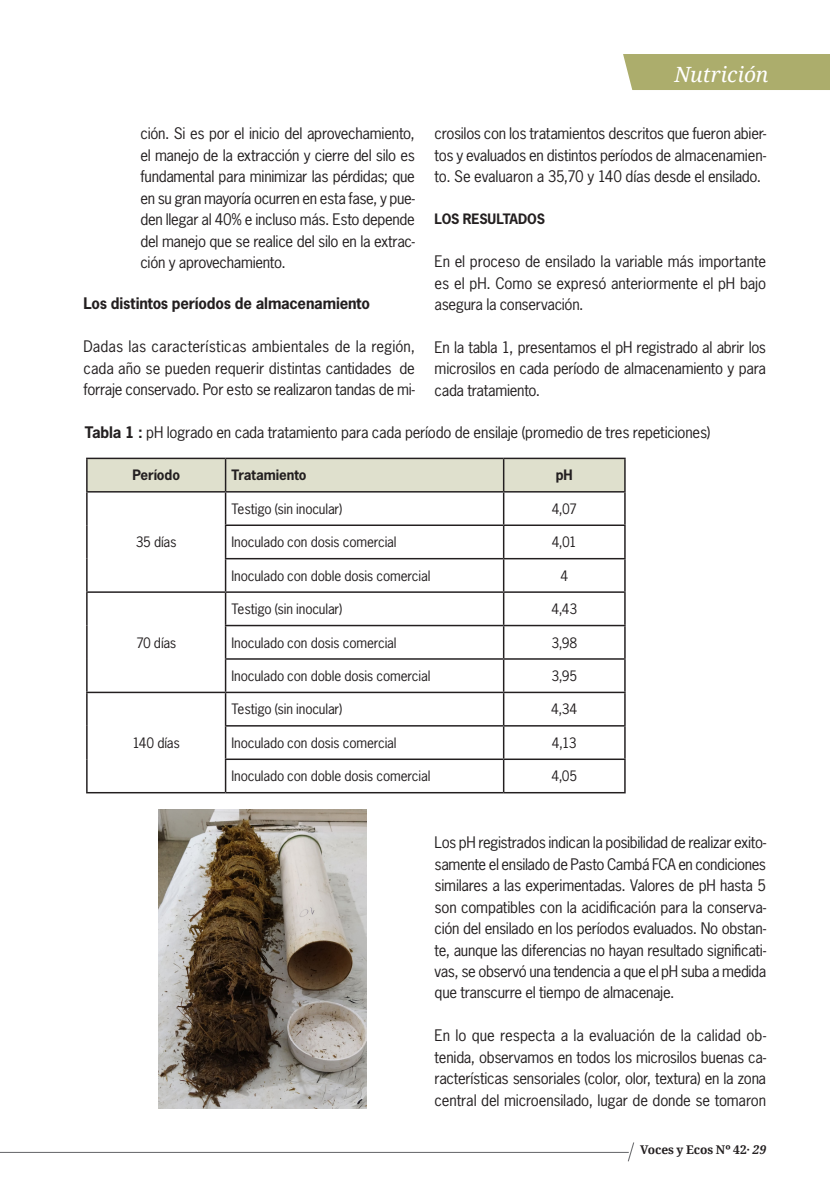
<style>
.page{position:relative;width:830px;height:1191px;background:#fff}
.page>*{position:absolute;margin:0;border:0;box-sizing:border-box;transform-origin:0 0}
.t1{font:italic 21px "Droid Serif";color:#fff}
.texto{font:15px/21.5px "News Gothic Std";letter-spacing:-.02em;color:#231f20;text-align:justify}
.texto-2{font:700 15px "News Gothic Std";letter-spacing:-.01em;color:#231f20}
.texto-3{font:13.5px "News Gothic Std";letter-spacing:-.015em;color:#231f20}
.texto-4{font:700 13.5px "News Gothic Std";letter-spacing:-.01em;color:#231f20}
.t2{font:700 12px "Droid Serif";letter-spacing:-.005em;color:#231f20}
.s1{font-weight:700}
.s2{font-style:italic}
</style>
<div class="page">
<hr style="left:0;top:1151px;width:628px;height:2px;background:#6c6d70">
<svg style="left:626px;top:1142px;width:8px;height:20px"></svg>
<div style="left:623px;top:54px;width:206px;height:36px;background:#acad6c"></div>
<div style="left:88px;top:459px;width:536px;height:32px;background:#dfe0cd"></div>
<hr style="left:86px;top:457px;width:139px;height:2px;background:#231f20">
<hr style="left:86px;top:459px;width:2px;height:32px;background:#231f20">
<hr style="left:225px;top:457px;width:278px;height:2px;background:#231f20">
<hr style="left:503px;top:457px;width:122px;height:2px;background:#231f20">
<hr style="left:624px;top:459px;width:1px;height:32px;background:#231f20">
<hr style="left:225px;top:459px;width:1px;height:32px;background:#231f20">
<hr style="left:502px;top:459px;width:2px;height:32px;background:#231f20">
<hr style="left:86px;top:491px;width:139px;height:1px;background:#231f20">
<hr style="left:86px;top:492px;width:2px;height:33px;background:#231f20">
<hr style="left:86px;top:525px;width:2px;height:33px;background:#231f20">
<hr style="left:86px;top:558px;width:2px;height:33px;background:#231f20">
<hr style="left:225px;top:491px;width:278px;height:1px;background:#231f20">
<hr style="left:503px;top:491px;width:122px;height:1px;background:#231f20">
<hr style="left:225px;top:492px;width:1px;height:32px;background:#231f20">
<hr style="left:502px;top:492px;width:2px;height:32px;background:#231f20">
<hr style="left:624px;top:492px;width:1px;height:32px;background:#231f20">
<hr style="left:225px;top:524px;width:278px;height:2px;background:#231f20">
<hr style="left:225px;top:526px;width:1px;height:32px;background:#231f20">
<hr style="left:503px;top:524px;width:122px;height:2px;background:#231f20">
<hr style="left:502px;top:526px;width:2px;height:32px;background:#231f20">
<hr style="left:624px;top:526px;width:1px;height:32px;background:#231f20">
<hr style="left:225px;top:558px;width:278px;height:1px;background:#231f20">
<hr style="left:225px;top:559px;width:1px;height:32px;background:#231f20">
<hr style="left:503px;top:558px;width:122px;height:1px;background:#231f20">
<hr style="left:502px;top:559px;width:2px;height:32px;background:#231f20">
<hr style="left:624px;top:559px;width:1px;height:32px;background:#231f20">
<hr style="left:86px;top:591px;width:139px;height:2px;background:#231f20">
<hr style="left:86px;top:593px;width:2px;height:32px;background:#231f20">
<hr style="left:86px;top:625px;width:2px;height:34px;background:#231f20">
<hr style="left:86px;top:659px;width:2px;height:32px;background:#231f20">
<hr style="left:225px;top:591px;width:278px;height:2px;background:#231f20">
<hr style="left:225px;top:593px;width:1px;height:32px;background:#231f20">
<hr style="left:503px;top:591px;width:122px;height:2px;background:#231f20">
<hr style="left:502px;top:593px;width:2px;height:32px;background:#231f20">
<hr style="left:624px;top:593px;width:1px;height:32px;background:#231f20">
<hr style="left:225px;top:625px;width:278px;height:1px;background:#231f20">
<hr style="left:225px;top:626px;width:1px;height:32px;background:#231f20">
<hr style="left:503px;top:625px;width:122px;height:1px;background:#231f20">
<hr style="left:502px;top:626px;width:2px;height:32px;background:#231f20">
<hr style="left:624px;top:626px;width:1px;height:32px;background:#231f20">
<hr style="left:225px;top:658px;width:278px;height:1px;background:#231f20">
<hr style="left:225px;top:659px;width:1px;height:32px;background:#231f20">
<hr style="left:503px;top:658px;width:122px;height:1px;background:#231f20">
<hr style="left:502px;top:659px;width:2px;height:32px;background:#231f20">
<hr style="left:624px;top:659px;width:1px;height:32px;background:#231f20">
<hr style="left:86px;top:691px;width:139px;height:2px;background:#231f20">
<hr style="left:86px;top:693px;width:2px;height:33px;background:#231f20">
<hr style="left:86px;top:726px;width:2px;height:33px;background:#231f20">
<hr style="left:86px;top:759px;width:2px;height:33px;background:#231f20">
<hr style="left:86px;top:792px;width:139px;height:1px;background:#231f20">
<hr style="left:225px;top:691px;width:278px;height:2px;background:#231f20">
<hr style="left:225px;top:693px;width:1px;height:32px;background:#231f20">
<hr style="left:503px;top:691px;width:122px;height:2px;background:#231f20">
<hr style="left:502px;top:693px;width:2px;height:32px;background:#231f20">
<hr style="left:624px;top:693px;width:1px;height:32px;background:#231f20">
<hr style="left:225px;top:725px;width:278px;height:1px;background:#231f20">
<hr style="left:225px;top:726px;width:1px;height:32px;background:#231f20">
<hr style="left:503px;top:725px;width:122px;height:1px;background:#231f20">
<hr style="left:502px;top:726px;width:2px;height:32px;background:#231f20">
<hr style="left:624px;top:726px;width:1px;height:32px;background:#231f20">
<hr style="left:225px;top:758px;width:278px;height:2px;background:#231f20">
<hr style="left:225px;top:760px;width:1px;height:32px;background:#231f20">
<hr style="left:503px;top:758px;width:122px;height:2px;background:#231f20">
<hr style="left:502px;top:760px;width:2px;height:32px;background:#231f20">
<hr style="left:624px;top:760px;width:1px;height:32px;background:#231f20">
<hr style="left:225px;top:792px;width:278px;height:1px;background:#231f20">
<hr style="left:503px;top:792px;width:122px;height:1px;background:#231f20">
<img style="left:159px;top:809px;width:207px;height:299px">
<p class="texto" style="left:140px;top:123px;width:276px">ción. Si es por el inicio del aprovechamiento, el manejo de la extracción y cierre del silo es fundamental para minimizar las pérdidas; que en su gran mayoría ocurren en esta fase, y pue&shy;den llegar al 40% e incluso más. Esto depende del manejo que se realice del silo en la extrac&shy;ción y aprovechamiento.</p>
<p class="texto-2" style="left:83px;top:294px;width:288px">Los distintos períodos de almacenamiento</p>
<p class="texto" style="left:83px;top:336px;width:333px">Dadas las características ambientales de la región, cada año se pueden requerir distintas cantidades de forraje conservado. Por esto se realizaron tandas de mi-</p>
<p class="t1" style="left:674px;top:62px;width:95px">Nutrición</p>
<p class="texto" style="left:434px;top:123px;width:333px">crosilos con los tratamientos descritos que fueron abier&shy;tos y evaluados en distintos períodos de almacenamien&shy;to. Se evaluaron a 35,70 y 140 días desde el ensilado.</p>
<p class="texto-4" style="left:434px;top:210px;width:112px">LOS RESULTADOS</p>
<p class="texto" style="left:434px;top:251px;width:333px">En el proceso de ensilado la variable más importante es el pH. Como se expresó anteriormente el pH bajo asegura la conservación.</p>
<p class="texto" style="left:434px;top:336px;width:333px">En la tabla 1, presentamos el pH registrado al abrir los microsilos en cada período de almacenamiento y para cada tratamiento.</p>
<p class="texto" style="left:85px;top:422px;width:626px"><span class="s1">Tabla 1 :</span> pH logrado en cada tratamiento para cada período de ensilaje (promedio de tres repeticiones)</p>
<p class="texto-4" style="left:132px;top:466px;width:49px">Período</p>
<p class="texto-4" style="left:231px;top:466px;width:76px">Tratamiento</p>
<p class="texto-4" style="left:555px;top:466px;width:18px">pH</p>
<p class="texto-3" style="left:136px;top:533px;width:42px">35 días</p>
<p class="texto-3" style="left:136px;top:634px;width:42px">70 días</p>
<p class="texto-3" style="left:132px;top:734px;width:49px">140 días</p>
<p class="texto-3" style="left:231px;top:500px;width:112px">Testigo (sin inocular)</p>
<p class="texto-3" style="left:551px;top:500px;width:27px">4,07</p>
<p class="texto-3" style="left:231px;top:533px;width:166px">Inoculado con dosis comercial</p>
<p class="texto-3" style="left:551px;top:533px;width:27px">4,01</p>
<p class="texto-3" style="left:231px;top:567px;width:200px">Inoculado con doble dosis comercial</p>
<p class="texto-3" style="left:560px;top:567px;width:9px">4</p>
<p class="texto-3" style="left:231px;top:600px;width:112px">Testigo (sin inocular)</p>
<p class="texto-3" style="left:551px;top:600px;width:27px">4,43</p>
<p class="texto-3" style="left:231px;top:634px;width:166px">Inoculado con dosis comercial</p>
<p class="texto-3" style="left:551px;top:634px;width:27px">3,98</p>
<p class="texto-3" style="left:231px;top:667px;width:200px">Inoculado con doble dosis comercial</p>
<p class="texto-3" style="left:551px;top:667px;width:27px">3,95</p>
<p class="texto-3" style="left:231px;top:700px;width:112px">Testigo (sin inocular)</p>
<p class="texto-3" style="left:551px;top:700px;width:28px">4,34</p>
<p class="texto-3" style="left:231px;top:734px;width:166px">Inoculado con dosis comercial</p>
<p class="texto-3" style="left:551px;top:734px;width:26px">4,13</p>
<p class="texto-3" style="left:231px;top:767px;width:200px">Inoculado con doble dosis comercial</p>
<p class="texto-3" style="left:551px;top:767px;width:27px">4,05</p>
<p class="texto" style="left:434px;top:831px;width:333px">Los pH registrados indican la posibilidad de realizar exito&shy;samente el ensilado de Pasto Cambá FCA en condiciones similares a las experimentadas. Valores de pH hasta 5 son compatibles con la acidificación para la conserva&shy;ción del ensilado en los períodos evaluados. No obstan&shy;te, aunque las diferencias no hayan resultado significati&shy;vas, se observó una tendencia a que el pH suba a medida que transcurre el tiempo de almacenaje.</p>
<p class="texto" style="left:434px;top:1024px;width:333px">En lo que respecta a la evaluación de la calidad ob&shy;tenida, observamos en todos los microsilos buenas ca&shy;racterísticas sensoriales (color, olor, textura) en la zona central del microensilado, lugar de donde se tomaron</p>
<p class="t2" style="left:640px;top:1142px;width:127px">Voces y Ecos Nº 42· <span class="s2">29</span></p>
</div>
